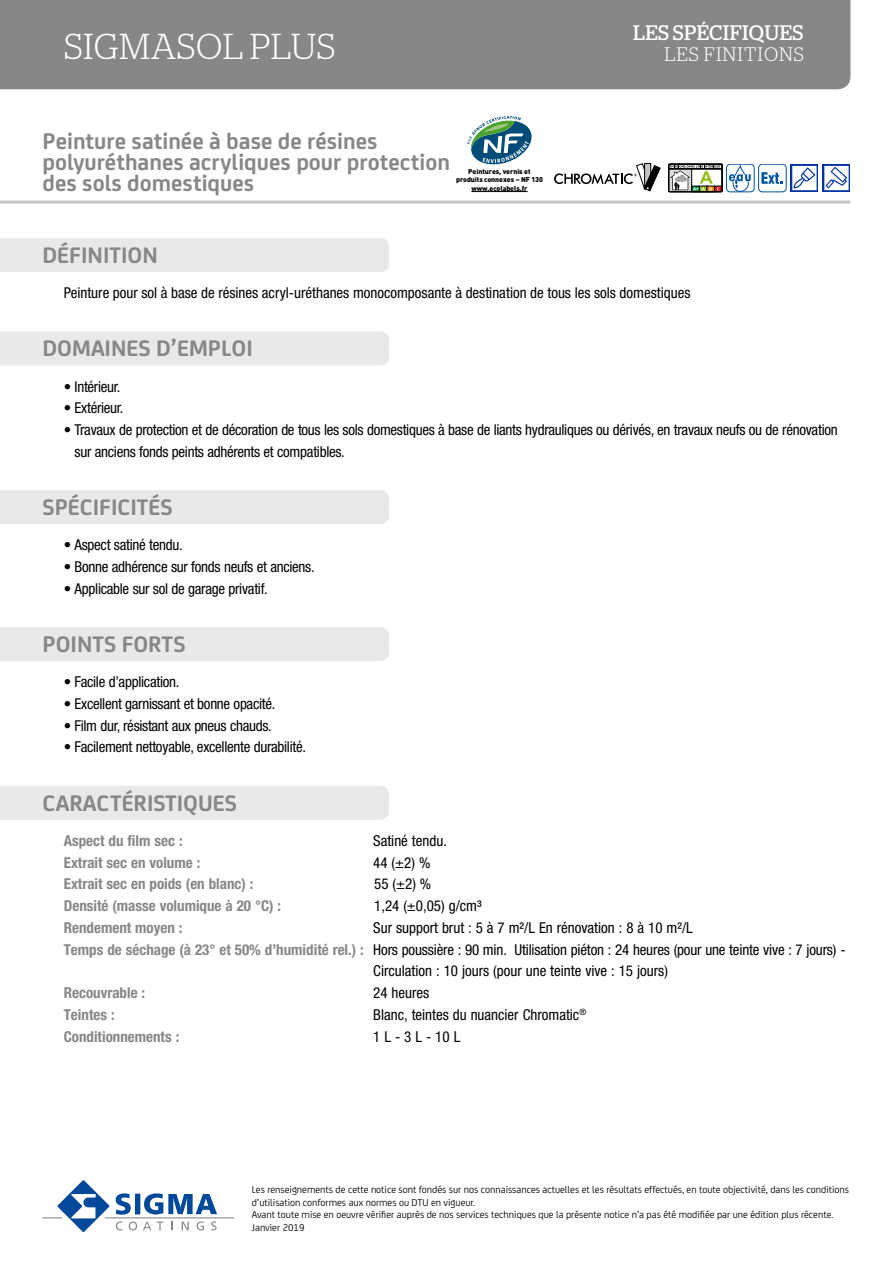
<style>
.page{position:relative;width:893px;height:1263px;background:#fff}
.page>*{position:absolute;margin:0;border:0;box-sizing:border-box;transform-origin:0 0}
.t1{font:300 36px "Stag";letter-spacing:.01em;color:#fff}
.t2{font:700 24px/21px "FS Joey";color:#878787}
.t3{font:21px "Stag";letter-spacing:.02em;color:#fff}
.t4{font:300 19.5px "Stag";letter-spacing:.055em;color:#fff}
.t5{font:condensed 15px/21.8px "Helvetica Neue LT Std";letter-spacing:-.02em;color:#000}
.t6{font:condensed 15px "Helvetica Neue LT Std";color:#000}
.t7{font:700 condensed 15px "Helvetica Neue LT Std";color:#878787}
.t8{font:10.5px/12.6px "FS Joey";color:#000}
.t9{font:900 7.05px/8.4px "DIN";letter-spacing:-.01em;color:#000;text-align:center}
.s1{font-weight:700;color:#878787}
</style>
<div class="page">
<div style="left:0;top:0;width:850px;height:89px;background:#878787"></div>
<svg style="left:43px;top:1180px;width:191px;height:52px"></svg>
<div style="left:0;top:238px;width:389px;height:34px;background:#e9e9e9"></div>
<div style="left:0;top:331px;width:389px;height:35px;background:#e9e9e9"></div>
<div style="left:0;top:490px;width:389px;height:34px;background:#e9e9e9"></div>
<div style="left:0;top:627px;width:389px;height:34px;background:#e9e9e9"></div>
<div style="left:0;top:786px;width:389px;height:34px;background:#e9e9e9"></div>
<hr style="left:0;top:201px;width:850px;height:3px;background:#c6c6c6">
<svg style="left:467px;top:116px;width:65px;height:49px"></svg>
<hr style="left:471px;top:191px;width:57px;height:1px;background:#000">
<svg style="left:554px;top:163px;width:106px;height:28px"></svg>
<svg style="left:669px;top:164px;width:53px;height:28px"></svg>
<div style="left:726px;top:164px;width:28px;height:28px;border:1px solid #0053a1;border-radius:4px"></div>
<svg style="left:728px;top:165px;width:23px;height:27px"></svg>
<div style="left:758px;top:164px;width:28px;height:28px;background:#fff;border:1px solid #0053a1;border-radius:4px"></div>
<svg style="left:761px;top:172px;width:22px;height:12px"></svg>
<svg style="left:790px;top:164px;width:28px;height:28px"></svg>
<svg style="left:792px;top:166px;width:25px;height:24px"></svg>
<svg style="left:822px;top:164px;width:28px;height:28px"></svg>
<svg style="left:824px;top:166px;width:25px;height:24px"></svg>
<h1 class="t1" style="left:64px;top:26px;width:273px">SIGMASOL PLUS</h1>
<h2 class="t2" style="left:43px;top:129px;width:409px">Peinture satinée à base de résines polyuréthanes acryliques pour protection des sols domestiques</h2>
<p class="t9" style="left:456px;top:167px;width:88px">Peintures, vernis et produits connexes – NF 130 www.ecolabels.fr</p>
<h3 class="t3" style="left:633px;top:21px;width:172px">LES SPÉCIFIQUES</h3>
<h3 class="t4" style="left:664px;top:44px;width:141px">LES FINITIONS</h3>
<h2 class="t2" style="left:43px;top:243px;width:117px">DÉFINITION</h2>
<p class="t6" style="left:64px;top:284px;width:628px">Peinture pour sol à base de résines acryl-uréthanes monocomposante à destination de tous les sols domestiques</p>
<h2 class="t2" style="left:43px;top:336px;width:212px">DOMAINES D’EMPLOI</h2>
<p class="t5" style="left:64px;top:375px;width:58px">• Intérieur.</p>
<p class="t5" style="left:64px;top:397px;width:61px">• Extérieur.</p>
<p class="t5" style="left:75px;top:419px;width:765px;text-indent:-11px">• Travaux de protection et de décoration de tous les sols domestiques à base de liants hydrauliques ou dérivés, en travaux neufs ou de rénovation sur anciens fonds peints adhérents et compatibles.</p>
<h2 class="t2" style="left:43px;top:495px;width:132px">SPÉCIFICITÉS</h2>
<p class="t5" style="left:64px;top:534px;width:121px">• Aspect satiné tendu.</p>
<p class="t5" style="left:64px;top:556px;width:252px">• Bonne adhérence sur fonds neufs et anciens.</p>
<p class="t5" style="left:64px;top:577px;width:206px">• Applicable sur sol de garage privatif.</p>
<h2 class="t2" style="left:43px;top:632px;width:145px">POINTS FORTS</h2>
<p class="t5" style="left:64px;top:671px;width:117px">• Facile d’application.</p>
<p class="t5" style="left:64px;top:692px;width:213px">• Excellent garnissant et bonne opacité.</p>
<p class="t5" style="left:64px;top:714px;width:210px">• Film dur, résistant aux pneus chauds.</p>
<p class="t5" style="left:64px;top:736px;width:244px">• Facilement nettoyable, excellente durabilité.</p>
<h2 class="t2" style="left:43px;top:790px;width:196px">CARACTÉRISTIQUES</h2>
<p class="t7" style="left:64px;top:831px;width:120px">Aspect du film sec :</p>
<p class="t6" style="left:373px;top:832px;width:75px">Satiné tendu.</p>
<p class="t7" style="left:64px;top:853px;width:138px">Extrait sec en volume :</p>
<p class="t5" style="left:373px;top:851px;width:59px">44 (±2) %</p>
<p class="t7" style="left:64px;top:875px;width:191px">Extrait sec en poids (en blanc) :</p>
<p class="t5" style="left:374px;top:873px;width:59px">55 (±2) %</p>
<p class="t7" style="left:64px;top:896px;width:219px">Densité (masse volumique à 20 °C) :</p>
<p class="t5" style="left:374px;top:895px;width:109px">1,24 (±0,05) g/cm³</p>
<p class="t7" style="left:64px;top:918px;width:120px">Rendement moyen :</p>
<p class="t6" style="left:373px;top:919px;width:321px">Sur support brut : 5 à 7 m²/L En rénovation : 8 à 10 m²/L</p>
<p class="t5" style="left:64px;top:938px;width:783px"><span class="s1">Temps de séchage (à 23° et 50% d’humidité rel.) :</span> Hors poussière : 90 min. Utilisation piéton : 24 heures (pour une teinte vive : 7 jours) -</p>
<p class="t6" style="left:373px;top:962px;width:296px">Circulation : 10 jours (pour une teinte vive : 15 jours)</p>
<p class="t7" style="left:64px;top:983px;width:83px">Recouvrable :</p>
<p class="t6" style="left:373px;top:984px;width:58px">24 heures</p>
<p class="t7" style="left:64px;top:1005px;width:52px">Teintes :</p>
<p class="t6" style="left:373px;top:1006px;width:215px">Blanc, teintes du nuancier Chromatic<sup>®</sup></p>
<p class="t7" style="left:64px;top:1027px;width:117px">Conditionnements :</p>
<p class="t5" style="left:373px;top:1025px;width:89px">1 L - 3 L - 10 L</p>
<p class="t8" style="left:252px;top:1183px;width:598px">Les renseignements de cette notice sont fondés sur nos connaissances actuelles et les résultats effectués, en toute objectivité, dans les conditions d’utilisation conformes aux normes ou DTU en vigueur.<br>Avant toute mise en oeuvre vérifier auprès de nos services techniques que la présente notice n’a pas été modifiée par une édition plus récente.<br>Janvier 2019</p>
</div>
